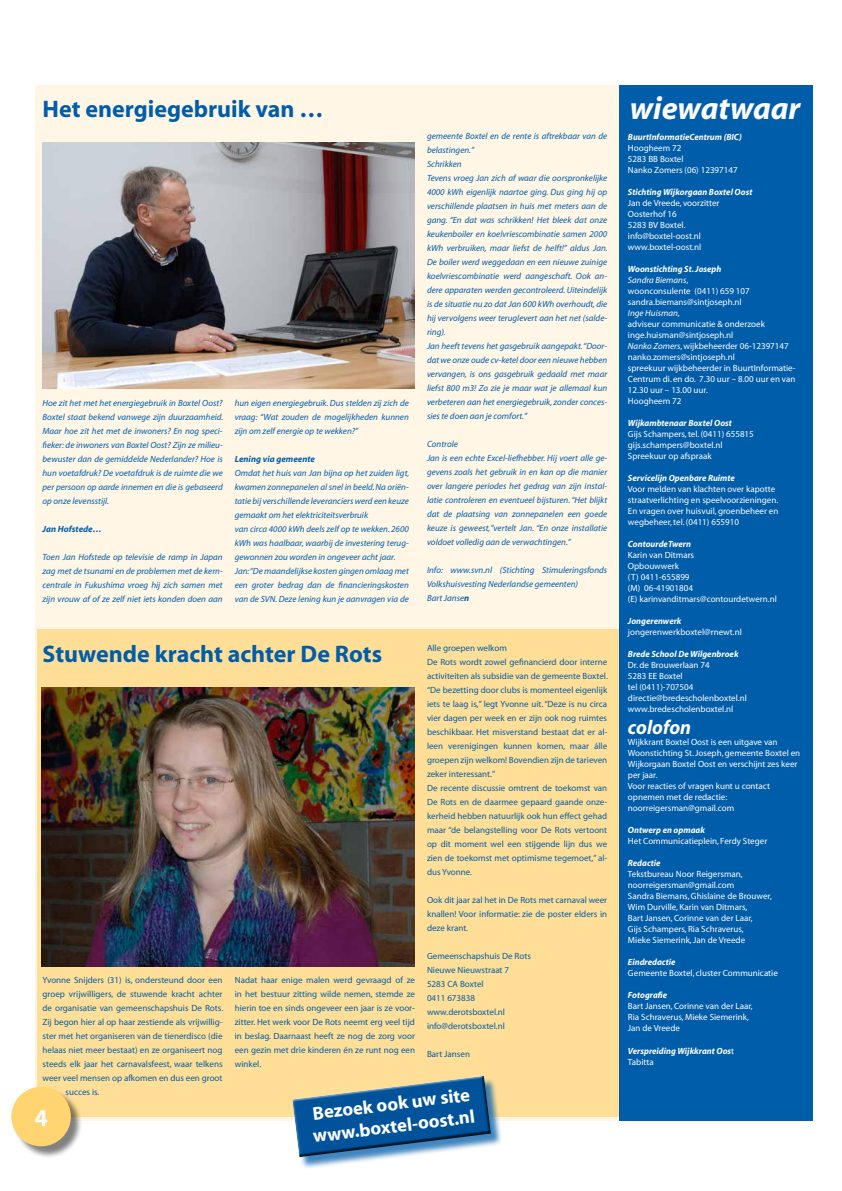
<style>
.page{position:relative;width:842px;height:1191px;background:#fff}
.page>*{position:absolute;margin:0;border:0;box-sizing:border-box;transform-origin:0 0}
.t1{font:italic 700 32px "Myriad";color:#fff}
.t2{font:700 24px "Myriad";color:#005daa}
.t3{font:italic 700 20px "Myriad";color:#fff}
.t4{font:700 18.6px/22.4px "Myriad";color:#fff}
.t5{font:italic 9px/14px "Myriad";color:#005daa}
.t6{font:9px/11px "Myriad";color:#fff}
.t7{font:9px/14px "Myriad";color:#005daa;text-align:justify}
.t8{font:italic 700 9px/11px "Myriad";color:#fff}
.t9{font:italic 700 9px "Myriad";color:#005daa}
.s1{font-weight:700}
.s2{font-weight:700;font-style:italic}
.s3{font-style:italic}
.s4{font-weight:400;font-style:normal}
</style>
<div class="page">
<div style="left:35px;top:85px;width:778px;height:1035px;background:#fff6e6"></div>
<div style="left:37px;top:628px;width:593px;height:488px;background:#ffdf97"></div>
<div style="left:619px;top:85px;width:194px;height:1035px;background:#005daa"></div>
<div style="left:13px;top:1088px;width:70px;height:70px;background:#000;opacity:.5"></div>
<div style="left:11px;top:1086px;width:60px;height:60px;background:#ffd471;border-radius:50%"></div>
<svg style="left:35px;top:1110px;width:12px;height:16px"></svg>
<img style="left:43px;top:143px;width:372px;height:245px">
<div style="left:294px;top:1077px;width:209px;height:92px;background:#005daa;opacity:.75"></div>
<svg style="left:291px;top:1076px;width:201px;height:81px"></svg>
<img style="left:41px;top:687px;width:374px;height:279px">
<h2 class="t2" style="left:43px;top:96px;width:282px">Het energiegebruik van …</h2>
<p class="t5" style="left:43px;top:396px;width:182px;text-align:justify">Hoe zit het met het energiegebruik in Boxtel Oost?<br>Boxtel staat bekend vanwege zijn duurzaamheid.<br>Maar hoe zit het met de inwoners? En nog speci&shy;fieker: de inwoners van Boxtel Oost? Zijn ze milieu&shy;bewuster dan de gemiddelde Nederlander? Hoe is hun voetafdruk? De voetafdruk is de ruimte die we per persoon op aarde innemen en die is gebaseerd op onze levensstijl.</p>
<p class="t9" style="left:43px;top:524px;width:61px">Jan Hofstede…</p>
<p class="t5" style="left:43px;top:550px;width:182px;text-align:justify">Toen Jan Hofstede op televisie de ramp in Japan zag met de tsunami en de problemen met de kern&shy;centrale in Fukushima vroeg hij zich samen met zijn vrouw af of ze zelf niet iets konden doen aan</p>
<p class="t5" style="left:235px;top:396px;width:176px;text-align:justify">hun eigen energiegebruik. Dus stelden zij zich de vraag: “Wat zouden de mogelijkheden kunnen zijn om zelf energie op te wekken?”</p>
<p class="t9" style="left:235px;top:454px;width:82px">Lening via gemeente</p>
<p class="t5" style="left:235px;top:466px;width:176px">Omdat het huis van Jan bijna op het zuiden ligt, kwamen zonnepanelen al snel in beeld. Na oriën&shy;tatie bij verschillende leveranciers werd een keuze gemaakt om het elektriciteitsverbruik<br>van circa 4000 kWh deels zelf op te wekken. 2600 kWh was haalbaar, waarbij de investering terug&shy;gewonnen zou worden in ongeveer acht jaar.<br>Jan: “De maandelijkse kosten gingen omlaag met een groter bedrag dan de financieringskosten van de SVN. Deze lening kun je aanvragen via de</p>
<p class="t5" style="left:427px;top:129px;width:182px">gemeente Boxtel en de rente is aftrekbaar van de belastingen.”<br>Schrikken<br>Tevens vroeg Jan zich af waar die oorspronkelijke 4000 kWh eigenlijk naartoe ging. Dus ging hij op verschillende plaatsen in huis met meters aan de gang. “En dat was schrikken! Het bleek dat onze keukenboiler en koelvriescombinatie samen 2000 kWh verbruiken, maar liefst de helft!” aldus Jan.<br>De boiler werd weggedaan en een nieuwe zuinige koelvriescombinatie werd aangeschaft. Ook an&shy;dere apparaten werden gecontroleerd. Uiteindelijk is de situatie nu zo dat Jan 600 kWh overhoudt, die hij vervolgens weer teruglevert aan het net (salde&shy;ring).<br>Jan heeft tevens het gasgebruik aangepakt. “Door&shy;dat we onze oude cv-ketel door een nieuwe hebben vervangen, is ons gasgebruik gedaald met maar liefst 800 m3! Zo zie je maar wat je allemaal kun verbeteren aan het energiegebruik, zonder conces&shy;sies te doen aan je comfort.”</p>
<p class="t5" style="left:427px;top:438px;width:182px">Controle<br>Jan is een echte Excel-liefhebber. Hij voert alle ge&shy;gevens zoals het gebruik in en kan op die manier over langere periodes het gedrag van zijn instal&shy;latie controleren en eventueel bijsturen. “Het blijkt dat de plaatsing van zonnepanelen een goede keuze is geweest,”vertelt Jan. “En onze installatie voldoet volledig aan de verwachtingen.”</p>
<p class="t5" style="left:427px;top:564px;width:182px">Info: www.svn.nl (Stichting Stimuleringsfonds<br>Volkshuisvesting Nederlandse gemeenten)<br>Bart Janse<span class="s1">n</span></p>
<p class="t7" style="left:427px;top:641px;width:182px;text-align:left">Alle groepen welkom<br>De Rots wordt zowel gefinancierd door interne activiteiten als subsidie van de gemeente Boxtel. “De bezetting door clubs is momenteel eigenlijk iets te laag is,” legt Yvonne uit. “Deze is nu circa vier dagen per week en er zijn ook nog ruimtes beschikbaar. Het misverstand bestaat dat er al&shy;leen verenigingen kunnen komen, maar álle groepen zijn welkom! Bovendien zijn de tarieven zeker interessant.”<br>De recente discussie omtrent de toekomst van De Rots en de daarmee gepaard gaande onze&shy;kerheid hebben natuurlijk ook hun effect gehad maar “de belangstelling voor De Rots vertoont op dit moment wel een stijgende lijn dus we zien de toekomst met optimisme tegemoet,” al&shy;dus Yvonne.</p>
<p class="t7" style="left:427px;top:893px;width:182px">Ook dit jaar zal het in De Rots met carnaval weer knallen! Voor informatie: zie de poster elders in deze krant.</p>
<p class="t7" style="left:427px;top:949px;width:105px;text-align:left">Gemeenschapshuis De Rots<br>Nieuwe Nieuwstraat 7<br>5283 CA Boxtel<br>0411 673838 www.derotsboxtel.nl info@derotsboxtel.nl</p>
<p class="t7" style="left:427px;top:1047px;width:45px">Bart Jansen</p>
<h2 class="t2" style="left:43px;top:641px;width:341px">Stuwende kracht achter De Rots</h2>
<p class="t7" style="left:235px;top:973px;width:182px">Nadat haar enige malen werd gevraagd of ze in het bestuur zitting wilde nemen, stemde ze hierin toe en sinds ongeveer een jaar is ze voor&shy;zitter. Het werk voor De Rots neemt erg veel tijd in beslag. Daarnaast heeft ze nog de zorg voor een gezin met drie kinderen én ze runt nog een winkel.</p>
<p class="t7" style="left:43px;top:973px;width:181px">Yvonne Snijders (31) is, ondersteund door een</p>
<p class="t7" style="left:43px;top:987px;width:182px">groep vrijwilligers, de stuwende kracht achter</p>
<p class="t7" style="left:43px;top:1001px;width:182px">de organisatie van gemeenschapshuis De Rots.</p>
<p class="t7" style="left:43px;top:1015px;width:181px">Zij begon hier al op haar zestiende als vrijwillig-</p>
<p class="t7" style="left:43px;top:1029px;width:181px">ster met het organiseren van de tienerdisco (die</p>
<p class="t7" style="left:43px;top:1043px;width:181px">helaas niet meer bestaat) en ze organiseert nog</p>
<p class="t7" style="left:43px;top:1057px;width:182px">steeds elk jaar het carnavalsfeest, waar telkens</p>
<p class="t7" style="left:43px;top:1071px;width:182px">weer veel mensen op afkomen en dus een groot</p>
<p class="t7" style="left:66px;top:1085px;width:35px">succes is.</p>
<h3 class="t4" style="left:309px;top:1103px;width:164px;rotate:-7deg">Bezoek ook uw site www.boxtel-oost.nl</h3>
<h1 class="t1" style="left:630px;top:92px;width:172px">wiewatwaar</h1>
<p class="t8" style="left:628px;top:132px;width:115px">BuurtInformatieCentrum (BIC)</p>
<p class="t6" style="left:628px;top:143px;width:111px">Hoogheem 72<br>5283 BB Boxtel<br>Nanko Zomers (06) 12397147</p>
<p class="t8" style="left:628px;top:187px;width:126px">Stichting Wijkorgaan Boxtel Oost</p>
<p class="t6" style="left:628px;top:198px;width:93px">Jan de Vreede, voorzitter<br>Oosterhof 16<br>5283 BV Boxtel. info@boxtel-oost.nl www.boxtel-oost.nl</p>
<p class="t6" style="left:628px;top:264px;width:169px"><span class="s2">Woonstichting St. Joseph<br></span><span class="s3">Sandra Biemans</span>,<br>woonconsulente (0411) 659 107 sandra.biemans@sintjoseph.nl<br><span class="s3">Inge Huisman</span>,<br>adviseur communicatie &amp; onderzoek inge.huisman@sintjoseph.nl<br><span class="s3">Nanko Zomers</span>, wijkbeheerder 06-12397147 nanko.zomers@sintjoseph.nl<br>spreekuur wijkbeheerder in BuurtInformatie-<br>Centrum di. en do. 7.30 uur – 8.00 uur en van<br>12.30 uur – 13.00 uur.<br>Hoogheem 72</p>
<p class="t8" style="left:628px;top:418px;width:105px">Wijkambtenaar Boxtel Oost</p>
<p class="t6" style="left:628px;top:429px;width:127px">Gijs Schampers, tel. (0411) 655815 gijs.schampers@boxtel.nl<br>Spreekuur op afspraak</p>
<p class="t8" style="left:628px;top:473px;width:108px">Servicelijn Openbare Ruimte</p>
<p class="t6" style="left:628px;top:484px;width:152px">Voor melden van klachten over kapotte straatverlichting en speelvoorzieningen.<br>En vragen over huisvuil, groenbeheer en wegbeheer, tel. (0411) 655910</p>
<p class="t8" style="left:628px;top:539px;width:65px">ContourdeTwern</p>
<p class="t6" style="left:628px;top:550px;width:150px">Karin van Ditmars<br>Opbouwwerk<br>(T) 0411-655899<br>(M) 06-41901804<br>(E) karinvanditmars@contourdetwern.nl</p>
<p class="t8" style="left:628px;top:616px;width:55px">Jongerenwerk</p>
<p class="t6" style="left:628px;top:627px;width:115px">jongerenwerkboxtel@rnewt.nl</p>
<p class="t8" style="left:628px;top:649px;width:112px">Brede School De Wilgenbroek</p>
<p class="t6" style="left:628px;top:660px;width:120px">Dr. de Brouwerlaan 74<br>5283 EE Boxtel<br>tel (0411)-707504 directie@bredescholenboxtel.nl www.bredescholenboxtel.nl</p>
<h3 class="t3" style="left:628px;top:717px;width:65px">colofon</h3>
<p class="t6" style="left:628px;top:737px;width:174px">Wijkkrant Boxtel Oost is een uitgave van Woonstichting St. Joseph, gemeente Boxtel en Wijkorgaan Boxtel Oost en verschijnt zes keer per jaar.<br>Voor reacties of vragen kunt u contact opnemen met de redactie: noorreigersman@gmail.com</p>
<p class="t8" style="left:628px;top:825px;width:79px">Ontwerp en opmaak</p>
<p class="t6" style="left:628px;top:836px;width:141px">Het Communicatieplein, Ferdy Steger</p>
<p class="t8" style="left:628px;top:858px;width:34px">Redactie</p>
<p class="t6" style="left:628px;top:869px;width:145px">Tekstbureau Noor Reigersman, noorreigersman@gmail.com<br>Sandra Biemans, Ghislaine de Brouwer,<br>Wim Durville, Karin van Ditmars,<br>Bart Jansen, Corinne van der Laar,<br>Gijs Schampers, Ria Schraverus,<br>Mieke Siemerink, Jan de Vreede</p>
<p class="t8" style="left:628px;top:957px;width:49px">Eindredactie</p>
<p class="t6" style="left:628px;top:968px;width:151px">Gemeente Boxtel, cluster Communicatie</p>
<p class="t8" style="left:628px;top:990px;width:41px">Fotografie</p>
<p class="t6" style="left:628px;top:1001px;width:126px">Bart Jansen, Corinne van der Laar,<br>Ria Schraverus, Mieke Siemerink,<br>Jan de Vreede</p>
<p class="t8" style="left:628px;top:1045px;width:108px">Verspreiding Wijkkrant Oos<span class="s4">t<br>Tabitta</span></p>
</div>
